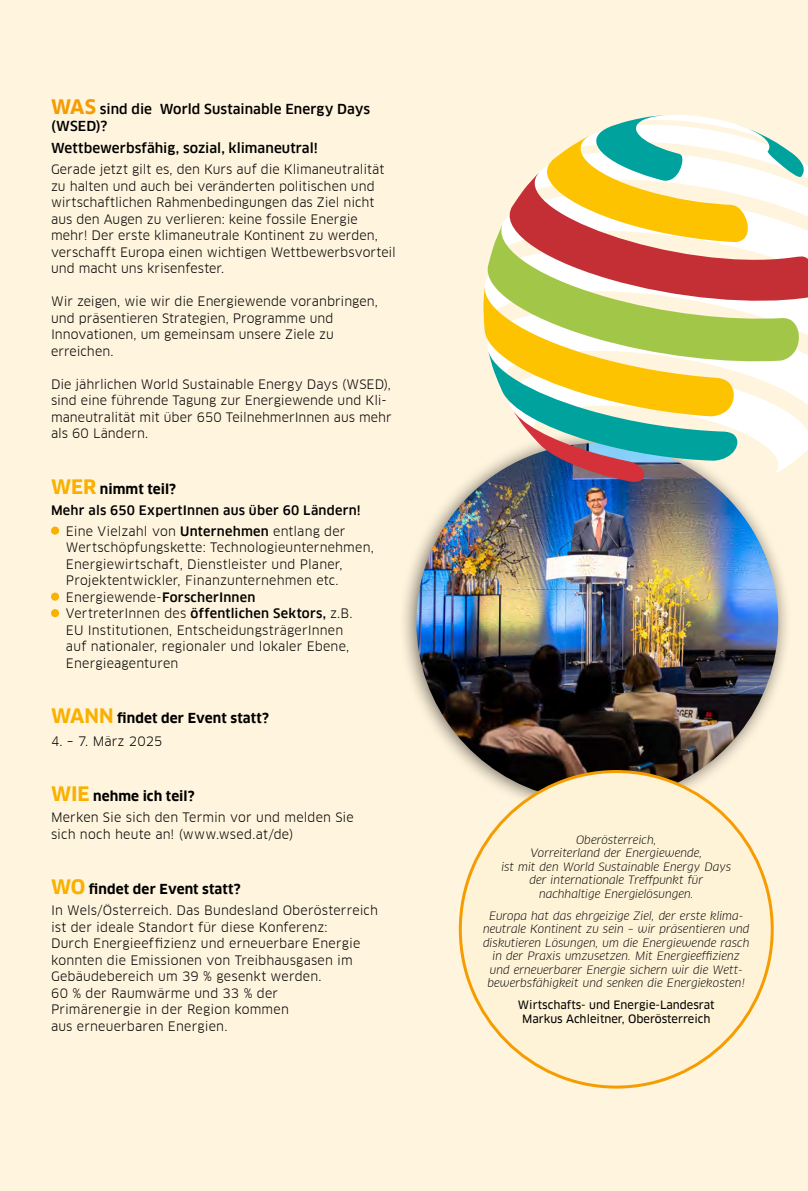
<style>
.page{position:relative;width:808px;height:1191px;background:#fff4dd}
.page>*{position:absolute;margin:0;border:0;box-sizing:border-box;transform-origin:0 0}
.t1{font:500 13.5px/16.5px "Clan Offc Pro";letter-spacing:.005em;color:#000}
.t2{font:700 13.5px "Clan Offc Pro";letter-spacing:.005em;color:#000}
.t3{font:12.75px/16.5px "Clan Offc Pro";letter-spacing:.005em;color:#000}
.t4{font:500 12.75px/21px "Clan Offc Pro";letter-spacing:.02em;color:#000;text-align:center}
.t5{font:italic 11.25px/13.5px "Clan Offc Pro";color:#000;text-align:center}
.t6{font:11.25px/13.5px "Clan Offc Pro News";color:#000;text-align:center}
.s1{font-weight:700;font-size:19.5px;color:#f59c00}
.s2{font-size:19.5px;color:#f9b000}
.s3{font-weight:400}
.s4{font-weight:500}
</style>
<div class="page">
<div style="left:51px;top:526px;width:8px;height:8px;background:#f9b000;border-radius:50%"></div>
<div style="left:51px;top:592px;width:8px;height:8px;background:#f9b000;border-radius:50%"></div>
<div style="left:51px;top:609px;width:8px;height:8px;background:#f9b000;border-radius:50%"></div>
<div style="left:399px;top:429px;width:393px;height:384px;background:#000;opacity:.55"></div>
<img style="left:416px;top:443px;width:362px;height:353px">
<div style="left:460px;top:771px;width:312px;height:316px;background:#fff3d7;border-radius:50%"></div>
<svg style="left:541px;top:115px;width:267px;height:56px"></svg>
<svg style="left:503px;top:171px;width:305px;height:52px"></svg>
<svg style="left:485px;top:223px;width:323px;height:62px;background:#da8f75"></svg>
<svg style="left:483px;top:285px;width:325px;height:65px;background:#cac876"></svg>
<svg style="left:488px;top:350px;width:320px;height:133px"></svg>
<p class="t1" style="left:51px;top:101px;width:321px"><span class="s1">WAS</span> sind die World Sustainable Energy Days (WSED)?</p>
<p class="t1" style="left:51px;top:140px;width:268px">Wettbewerbsfähig, sozial, klimaneutral!</p>
<p class="t3" style="left:51px;top:161px;width:346px">Gerade jetzt gilt es, den Kurs auf die Klimaneutralität zu halten und auch bei veränderten politischen und wirtschaftlichen Rahmenbedingungen das Ziel nicht aus den Augen zu verlieren: keine fossile Energie mehr! Der erste klimaneutrale Kontinent zu werden, verschafft Europa einen wichtigen Wettbewerbsvorteil und macht uns krisenfester.</p>
<p class="t3" style="left:51px;top:293px;width:328px">Wir zeigen, wie wir die Energiewende voranbringen, und präsentieren Strategien, Programme und Innovationen, um gemeinsam unsere Ziele zu erreichen.</p>
<p class="t3" style="left:51px;top:375px;width:342px">Die jährlichen World Sustainable Energy Days (WSED), sind eine führende Tagung zur Energiewende und Kli&shy;maneutralität mit über 650 TeilnehmerInnen aus mehr als 60 Ländern.</p>
<p class="t2" style="left:51px;top:481px;width:127px"><span class="s2">WER</span> nimmt teil?</p>
<p class="t4" style="left:51px;top:499px;width:311px">Mehr als 650 ExpertInnen aus über 60 Ländern!<br><span class="s3">Eine Vielzahl von</span> Unternehmen <span class="s3">entlang der</span></p>
<p class="t3" style="left:66px;top:539px;width:309px">Wertschöpfungskette: Technologieunternehmen, Energiewirtschaft, Dienstleister und Planer, Projektentwickler, Finanzunternehmen etc.<br>Energiewende-<span class="s4">ForscherInnen<br></span>VertreterInnen des <span class="s4">öffentlichen Sektors,</span> z.B.<br>EU Institutionen, EntscheidungsträgerInnen<br>auf nationaler, regionaler und lokaler Ebene, Energieagenturen</p>
<p class="t2" style="left:51px;top:710px;width:219px"><span class="s2">WANN</span> findet der Event statt?</p>
<p class="t3" style="left:51px;top:732px;width:113px">4. – 7. März 2025</p>
<p class="t2" style="left:51px;top:788px;width:145px"><span class="s2">WIE</span> nehme ich teil?</p>
<p class="t3" style="left:51px;top:809px;width:304px">Merken Sie sich den Termin vor und melden Sie sich noch heute an! (www.wsed.at/de)</p>
<p class="t2" style="left:51px;top:881px;width:191px"><span class="s2">WO</span> findet der Event statt?</p>
<p class="t3" style="left:51px;top:902px;width:328px">In Wels/Österreich. Das Bundesland Oberösterreich ist der ideale Standort für diese Konferenz:<br>Durch Energieeffizienz und erneuerbare Energie konnten die Emissionen von Treibhausgasen im Gebäudebereich um 39 % gesenkt werden.<br>60 % der Raumwärme und 33 % der<br>Primärenergie in der Region kommen<br>aus erneuerbaren Energien.</p>
<p class="t5" style="left:501px;top:832px;width:231px">Oberösterreich,<br>Vorreiterland der Energiewende,<br>ist mit den World Sustainable Energy Days der internationale Treffpunkt für nachhaltige Energielösungen.</p>
<p class="t5" style="left:483px;top:908px;width:268px">Europa hat das ehrgeizige Ziel, der erste klima&shy;neutrale Kontinent zu sein – wir präsentieren und diskutieren Lösungen, um die Energiewende rasch in der Praxis umzusetzen. Mit Energieeffizienz und erneuerbarer Energie sichern wir die Wett&shy;bewerbsfähigkeit und senken die Energiekosten!</p>
<p class="t6" style="left:518px;top:998px;width:198px">Wirtschafts- und Energie-Landesrat<br>Markus Achleitner, Oberösterreich</p>
</div>
